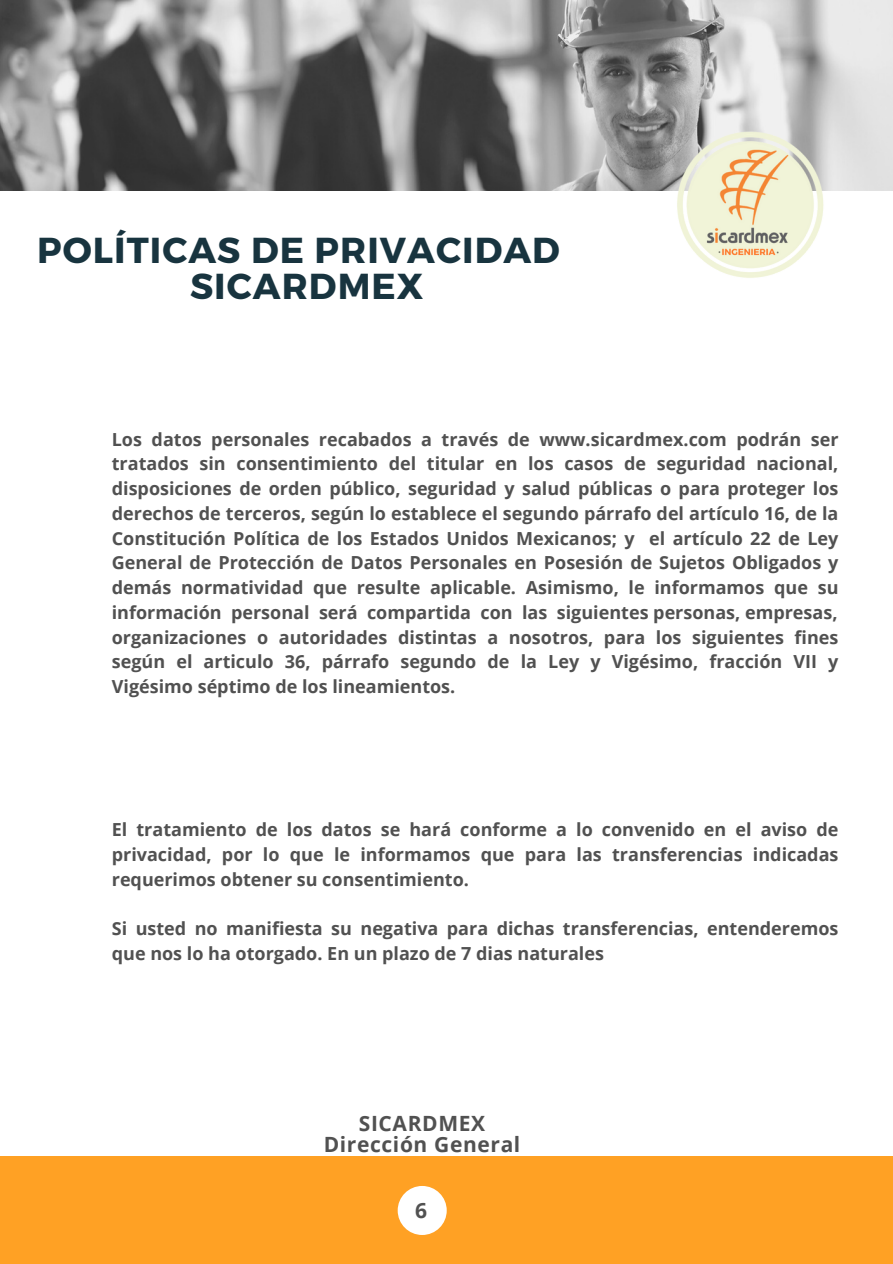
<style>
.page{position:relative;width:893px;height:1264px;background:#fff}
.page>*{position:absolute;margin:0;border:0;box-sizing:border-box;transform-origin:0 0}
.t1{font:700 36px "Montserrat";letter-spacing:.03em;color:#18343f}
.t2{font:700 21px "Open Sans";letter-spacing:.03em;color:#515151}
.t3{font:700 18px/24.8px "Open Sans";color:#515151;text-align:justify}
</style>
<div class="page">
<div style="left:0;top:1156px;width:892px;height:107px;background:#ffa124"></div>
<img style="left:0;top:0;width:892px;height:190px">
<img style="left:661px;top:129px;width:177px;height:149px">
<div style="left:397px;top:1185px;width:49px;height:49px;background:#fff;border-radius:50%"></div>
<p class="t1" style="left:37px;top:227px;width:524px">POLÍTICAS DE PRIVACIDAD</p>
<p class="t1" style="left:190px;top:263px;width:235px">SICARDMEX</p>
<p class="t3" style="left:112px;top:426px;width:728px">Los datos personales recabados a través de www.sicardmex.com podrán ser tratados sin consentimiento del titular en los casos de seguridad nacional, disposiciones de orden público, seguridad y salud públicas o para proteger los derechos de terceros, según lo establece el segundo párrafo del artículo 16, de la Constitución Política de los Estados Unidos Mexicanos; y el artículo 22 de Ley General de Protección de Datos Personales en Posesión de Sujetos Obligados y demás normatividad que resulte aplicable. Asimismo, le informamos que su información personal será compartida con las siguientes personas, empresas,</p>
<p class="t3" style="left:112px;top:624px;width:728px">organizaciones o autoridades distintas a nosotros, para los siguientes fines según el articulo 36, párrafo segundo de la Ley y Vigésimo, fracción VII y Vigésimo séptimo de los lineamientos.</p>
<p class="t3" style="left:112px;top:817px;width:728px">El tratamiento de los datos se hará conforme a lo convenido en el aviso de privacidad, por lo que le informamos que para las transferencias indicadas requerimos obtener su consentimiento.</p>
<p class="t3" style="left:112px;top:916px;width:728px">Si usted no manifiesta su negativa para dichas transferencias, entenderemos que nos lo ha otorgado. En un plazo de 7 dias naturales</p>
<p class="t2" style="left:359px;top:1108px;width:128px">SICARDMEX</p>
<p class="t2" style="left:323px;top:1129px;width:198px">Dirección General</p>
<p class="t2" style="left:415px;top:1195px;width:13px">6</p>
</div>
